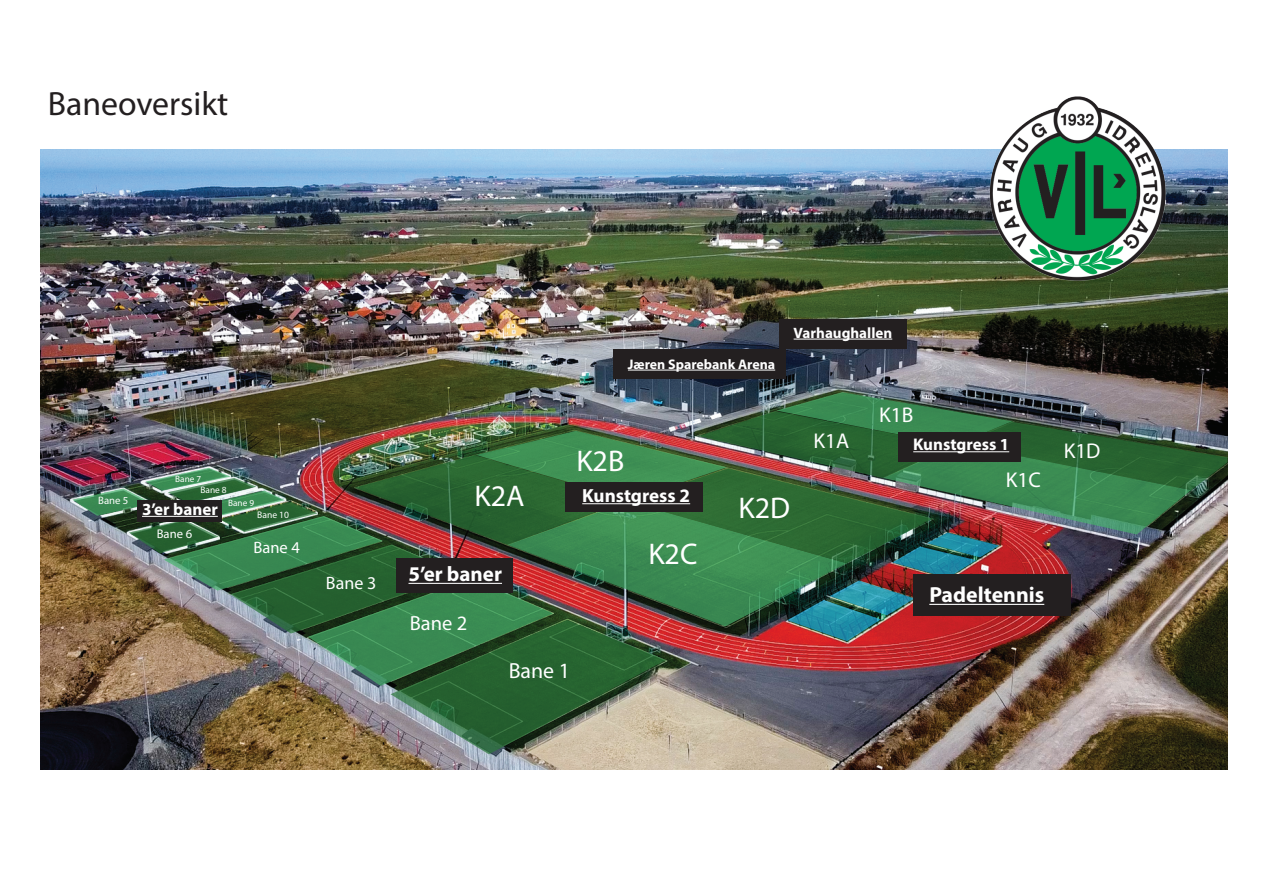
<style>
.page{position:relative;width:1263px;height:893px;background:#fff}
.page>*{position:absolute;margin:0;border:0;box-sizing:border-box;transform-origin:0 0}
.t1{font:33.75px "Myriad Pro";color:#231f20}
.t2{font:30px "Myriad Pro";color:#fff}
.t3{font:700 21.9px "Myriad Pro";color:#fff}
.t4{font:21.9px "Myriad Pro";color:#fff}
.t5{font:21.45px "Myriad Pro";color:#fff}
.t6{font:700 21px "Myriad Pro";color:#fff}
.t7{font:20.55px "Myriad Pro";color:#fff}
.t8{font:700 19.05px "Myriad Pro";color:#fff}
.t9{font:18px "Myriad Pro";color:#fff}
.t10{font:700 16.95px "Myriad Pro";color:#fff}
.t11{font:16.5px "Myriad Pro";color:#fff}
.t12{font:700 15px "Myriad Pro";color:#fff}
.t13{font:700 13.95px "Myriad Pro";color:#fff}
.t14{font:12.6px "Myriad Pro";color:#fff}
.t15{font:10.8px "Myriad Pro";color:#fff}
.t16{font:9.6px "Myriad Pro";color:#fff}
.t17{font:9.3px "Myriad Pro";color:#fff}
.t18{font:9.15px "Myriad Pro";color:#fff}
</style>
<div class="page">
<img style="left:40px;top:149px;width:1188px;height:620px">
<img style="left:978px;top:96px;width:204px;height:194px">
<img style="left:72px;top:392px;width:1155px;height:362px">
<div style="left:565px;top:482px;width:138px;height:29px;background:#231f20"></div>
<hr style="left:582px;top:503px;width:108px;height:1px;background:#fff">
<div style="left:898px;top:432px;width:123px;height:29px;background:#231f20"></div>
<hr style="left:913px;top:451px;width:96px;height:1px;background:#fff">
<div style="left:913px;top:574px;width:158px;height:41px;background:#231f20"></div>
<hr style="left:929px;top:604px;width:115px;height:1px;background:#fff">
<div style="left:396px;top:558px;width:117px;height:35px;background:#231f20"></div>
<hr style="left:408px;top:583px;width:94px;height:1px;background:#fff">
<div style="left:138px;top:500px;width:84px;height:21px;background:#231f20"></div>
<hr style="left:142px;top:516px;width:76px;height:1px;background:#fff">
<div style="left:779px;top:319px;width:128px;height:29px;background:#231f20"></div>
<hr style="left:794px;top:339px;width:98px;height:1px;background:#fff">
<div style="left:613px;top:350px;width:172px;height:29px;background:#231f20"></div>
<hr style="left:628px;top:370px;width:147px;height:1px;background:#fff">
<h1 class="t1" style="left:48px;top:83px;width:182px">Baneoversikt</h1>
<p class="t15" style="left:98px;top:494px;width:32px">Bane 5</p>
<p class="t18" style="left:175px;top:473px;width:27px">Bane 7</p>
<p class="t17" style="left:200px;top:484px;width:28px">Bane 8</p>
<p class="t10" style="left:142px;top:498px;width:77px">3’er baner</p>
<p class="t14" style="left:157px;top:526px;width:37px">Bane 6</p>
<p class="t17" style="left:228px;top:497px;width:27px">Bane 9</p>
<p class="t16" style="left:257px;top:509px;width:33px">Bane 10</p>
<p class="t11" style="left:253px;top:537px;width:48px">Bane 4</p>
<p class="t9" style="left:326px;top:572px;width:52px">Bane 3</p>
<p class="t13" style="left:628px;top:355px;width:149px">Jæren Sparebank Arena</p>
<p class="t12" style="left:794px;top:323px;width:100px">Varhaughallen</p>
<h2 class="t2" style="left:474px;top:477px;width:52px">K2A</h2>
<h2 class="t2" style="left:576px;top:442px;width:49px">K2B</h2>
<p class="t8" style="left:582px;top:483px;width:109px">Kunstgress 2</p>
<p class="t6" style="left:408px;top:560px;width:95px">5’er baner</p>
<p class="t7" style="left:410px;top:610px;width:59px">Bane 2</p>
<p class="t4" style="left:509px;top:657px;width:63px">Bane 1</p>
<h2 class="t2" style="left:648px;top:536px;width:51px">K2C</h2>
<h2 class="t2" style="left:738px;top:490px;width:53px">K2D</h2>
<p class="t5" style="left:814px;top:427px;width:37px">K1A</p>
<p class="t5" style="left:879px;top:402px;width:36px">K1B</p>
<p class="t10" style="left:913px;top:433px;width:97px">Kunstgress 1</p>
<p class="t5" style="left:1006px;top:466px;width:37px">K1C</p>
<p class="t3" style="left:929px;top:580px;width:116px">Padeltennis</p>
<p class="t5" style="left:1064px;top:438px;width:38px">K1D</p>
</div>
